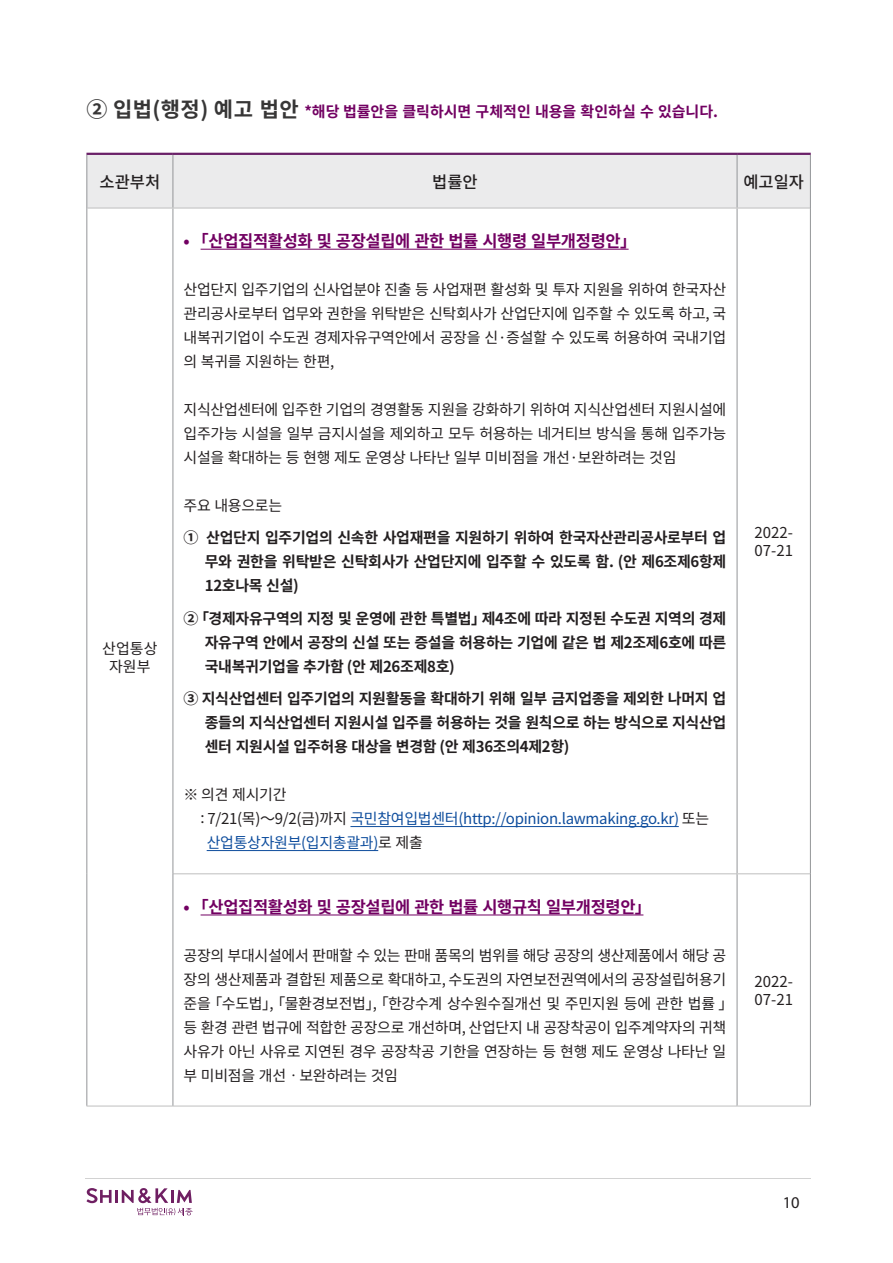
<style>
.page{position:relative;width:893px;height:1263px;background:#fff}
.page>*{position:absolute;margin:0;border:0;box-sizing:border-box;transform-origin:0 0}
.t1{font:700 16.5px "Noto Sans CJ Kkr";letter-spacing:-.02em;color:#720062}
.t2{font:500 16.5px "Noto Sans CJ Kkr";color:#231f20}
.t3{font:16.5px "Myriad Pro";color:#231f20}
.t4{font:15px/24px "Noto Sans CJ Kkr";letter-spacing:-.02em;color:#231f20;text-align:justify}
.t5{font:700 15px/24px "Noto Sans CJ Kkr";letter-spacing:-.02em;color:#231f20;text-align:justify}
.t6{font:15px "Noto Sans CJ Kkr";letter-spacing:-.02em;color:#0e4d9d}
.t7{font:700 15px "Noto Sans CJ Kkr";color:#720062}
.s1{font-size:21px;color:#373636}
.s2{color:#231f20}
</style>
<div class="page">
<svg style="left:86px;top:1188px;width:107px;height:27px"></svg>
<hr style="left:85px;top:1178px;width:726px;height:1px;background:#d2d2d2">
<div style="left:87px;top:155px;width:723px;height:53px;background:#ebebec"></div>
<hr style="left:173px;top:873px;width:564px;height:1px;background:#bfbfbf">
<hr style="left:86px;top:1106px;width:87px;height:1px;background:#bfbfbf">
<hr style="left:173px;top:1106px;width:564px;height:1px;background:#bfbfbf">
<hr style="left:86px;top:153px;width:87px;height:2px;background:#6a2068">
<hr style="left:173px;top:153px;width:564px;height:2px;background:#6a2068">
<hr style="left:737px;top:153px;width:74px;height:2px;background:#6a2068">
<hr style="left:86px;top:155px;width:1px;height:53px;background:#939598">
<hr style="left:173px;top:155px;width:1px;height:53px;background:#939598">
<hr style="left:737px;top:155px;width:1px;height:53px;background:#939598">
<hr style="left:810px;top:155px;width:1px;height:53px;background:#939598">
<hr style="left:86px;top:208px;width:1px;height:666px;background:#939598">
<hr style="left:173px;top:208px;width:1px;height:666px;background:#939598">
<hr style="left:737px;top:208px;width:1px;height:665px;background:#939598">
<hr style="left:810px;top:208px;width:1px;height:666px;background:#939598">
<hr style="left:86px;top:874px;width:1px;height:232px;background:#939598">
<hr style="left:173px;top:874px;width:1px;height:232px;background:#939598">
<hr style="left:737px;top:874px;width:1px;height:232px;background:#939598">
<hr style="left:810px;top:874px;width:1px;height:232px;background:#939598">
<hr style="left:87px;top:208px;width:86px;height:1px;background:#bfbfbf">
<hr style="left:173px;top:208px;width:564px;height:1px;background:#bfbfbf">
<hr style="left:737px;top:208px;width:73px;height:1px;background:#bfbfbf">
<hr style="left:737px;top:873px;width:73px;height:1px;background:#bfbfbf">
<hr style="left:737px;top:1106px;width:74px;height:1px;background:#bfbfbf">
<hr style="left:201px;top:249px;width:428px;height:1px;background:#720062">
<hr style="left:350px;top:826px;width:329px;height:1px;background:#0e4d9d">
<hr style="left:207px;top:850px;width:171px;height:1px;background:#0e4d9d">
<hr style="left:201px;top:914px;width:442px;height:1px;background:#720062">
<p class="t7" style="left:86px;top:103px;width:633px"><span class="s1">② 입법(행정) 예고 법안</span> *해당 법률안을 클릭하시면 구체적인 내용을 확인하실 수 있습니다.</p>
<p class="t2" style="left:100px;top:172px;width:62px">소관부처</p>
<p class="t2" style="left:432px;top:172px;width:47px">법률안</p>
<p class="t2" style="left:743px;top:172px;width:62px">예고일자</p>
<p class="t4" style="left:102px;top:637px;width:57px">산업통상</p>
<p class="t4" style="left:109px;top:655px;width:43px">자원부</p>
<p class="t1" style="left:184px;top:231px;width:455px">• ｢산업집적활성화 및 공장설립에 관한 법률 시행령 일부개정령안」</p>
<p class="t4" style="left:184px;top:278px;width:544px">산업단지 입주기업의 신사업분야 진출 등 사업재편 활성화 및 투자 지원을 위하여 한국자산 관리공사로부터 업무와 권한을 위탁받은 신탁회사가 산업단지에 입주할 수 있도록 하고, 국 내복귀기업이 수도권 경제자유구역안에서 공장을 신·증설할 수 있도록 허용하여 국내기업 의 복귀를 지원하는 한편,</p>
<p class="t4" style="left:184px;top:398px;width:544px">지식산업센터에 입주한 기업의 경영활동 지원을 강화하기 위하여 지식산업센터 지원시설에 입주가능 시설을 일부 금지시설을 제외하고 모두 허용하는 네거티브 방식을 통해 입주가능 시설을 확대하는 등 현행 제도 운영상 나타난 일부 미비점을 개선·보완하려는 것임</p>
<p class="t4" style="left:184px;top:494px;width:100px">주요 내용으로는</p>
<p class="t5" style="left:205px;top:526px;width:523px;text-indent:-21px">① 산업단지 입주기업의 신속한 사업재편을 지원하기 위하여 한국자산관리공사로부터 업 무와 권한을 위탁받은 신탁회사가 산업단지에 입주할 수 있도록 함. (안 제6조제6항제 12호나목 신설)</p>
<p class="t5" style="left:205px;top:607px;width:523px;text-indent:-21px">② 「경제자유구역의 지정 및 운영에 관한 특별법」제4조에 따라 지정된 수도권 지역의 경제 자유구역 안에서 공장의 신설 또는 증설을 허용하는 기업에 같은 법 제2조제6호에 따른 국내복귀기업을 추가함 (안 제26조제8호)</p>
<p class="t5" style="left:205px;top:687px;width:523px;text-indent:-21px">③ 지식산업센터 입주기업의 지원활동을 확대하기 위해 일부 금지업종을 제외한 나머지 업 종들의 지식산업센터 지원시설 입주를 허용하는 것을 원칙으로 하는 방식으로 지식산업 센터 지원시설 입주허용 대상을 변경함 (안 제36조의4제2항)</p>
<p class="t4" style="left:184px;top:783px;width:104px">※ 의견 제시기간</p>
<p class="t6" style="left:201px;top:810px;width:510px"><span class="s2">: 7/21(목)～9/2(금)까지</span> 국민참여입법센터(http://opinion.lawmaking.go.kr) <span class="s2">또는</span></p>
<p class="t6" style="left:207px;top:834px;width:218px">산업통상자원부(입지총괄과)<span class="s2">로 제출</span></p>
<p class="t1" style="left:184px;top:897px;width:469px">• ｢산업집적활성화 및 공장설립에 관한 법률 시행규칙 일부개정령안」</p>
<p class="t4" style="left:184px;top:943px;width:552px;text-align:left">공장의 부대시설에서 판매할 수 있는 판매 품목의 범위를 해당 공장의 생산제품에서 해당 공 장의 생산제품과 결합된 제품으로 확대하고, 수도권의 자연보전권역에서의 공장설립허용기 준을 「수도법」, 「물환경보전법」, 「한강수계 상수원수질개선 및 주민지원 등에 관한 법률 」등 환경 관련 법규에 적합한 공장으로 개선하며, 산업단지 내 공장착공이 입주계약자의 귀책 사유가 아닌 사유로 지연된 경우 공장착공 기한을 연장하는 등 현행 제도 운영상 나타난 일 부 미비점을 개선ㆍ보완하려는 것임</p>
<p class="t4" style="left:754px;top:521px;width:40px">2022-</p>
<p class="t4" style="left:754px;top:539px;width:40px">07-21</p>
<p class="t4" style="left:754px;top:970px;width:40px">2022-</p>
<p class="t4" style="left:754px;top:988px;width:40px">07-21</p>
<p class="t3" style="left:783px;top:1192px;width:18px">10</p>
</div>
